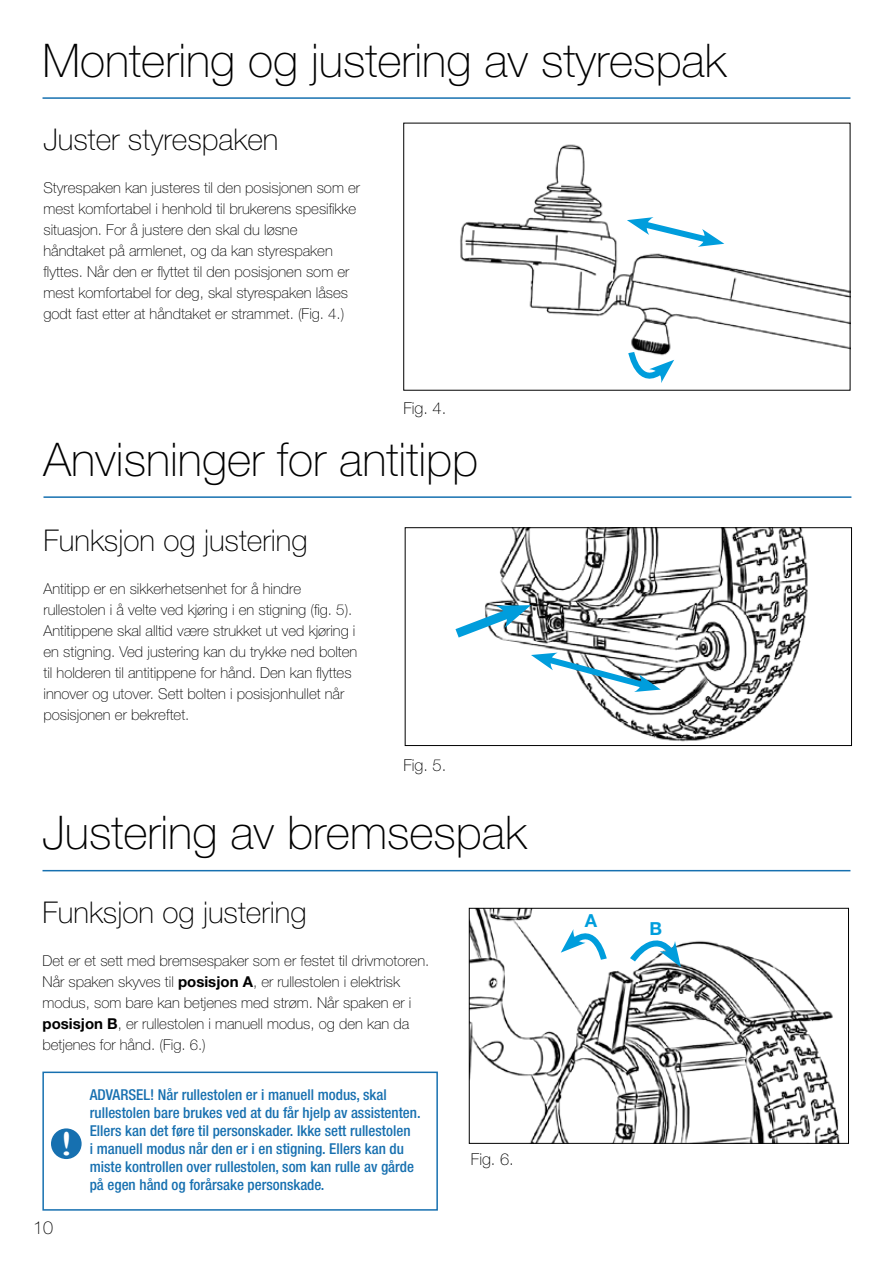
<style>
.page{position:relative;width:893px;height:1263px;background:#fff}
.page>*{position:absolute;margin:0;border:0;box-sizing:border-box;transform-origin:0 0}
.t1{font:100 46.5px "Helvetica Neue LT Pro";color:#000}
.t2{font:33.15px "Gill Sans";color:#fff;scale:1.35 1}
.t3{font:100 30px "Helvetica Neue LT Pro";color:#000}
.t4{font:700 18px "Helvetica Neue LT Pro";color:#009edc}
.t5{font:100 18px "Helvetica Neue LT Pro";color:#000}
.t6{font:100 16.5px "Helvetica Neue LT Pro";color:#000}
.t7{font:100 15px/21px "Helvetica Neue LT Pro";color:#000}
.t8{font:500 condensed 15px/18px "Helvetica Neue LT Pro";color:#1770b0}
.s1{font-weight:700}
</style>
<div class="page">
<hr style="left:43px;top:97px;width:807px;height:2px;background:#1670b0">
<img style="left:460px;top:144px;width:388px;height:205px">
<svg style="left:625px;top:346px;width:49px;height:44px"></svg>
<svg style="left:627px;top:216px;width:97px;height:32px"></svg>
<hr style="left:44px;top:496px;width:807px;height:2px;background:#1670b0">
<img style="left:499px;top:529px;width:309px;height:213px">
<div style="left:405px;top:527px;width:447px;height:219px;border:1px solid #000"></div>
<svg style="left:455px;top:600px;width:76px;height:45px"></svg>
<hr style="left:43px;top:870px;width:807px;height:1px;background:#1670b0">
<img style="left:471px;top:910px;width:369px;height:232px">
<div style="left:469px;top:908px;width:380px;height:236px;border:1px solid #000"></div>
<svg style="left:531px;top:651px;width:130px;height:42px"></svg>
<svg style="left:561px;top:922px;width:49px;height:43px"></svg>
<svg style="left:626px;top:927px;width:55px;height:40px"></svg>
<div style="left:42px;top:1071px;width:396px;height:140px;border:2px solid #1670b0"></div>
<div style="left:51px;top:1128px;width:31px;height:31px;background:#1670b0;border-radius:50%"></div>
<h1 class="t1" style="left:43px;top:34px;width:685px">Montering og justering av styrespak</h1>
<h3 class="t3" style="left:44px;top:122px;width:237px">Juster styrespaken</h3>
<p class="t7" style="left:44px;top:177px;width:318px">Styrespaken kan justeres til den posisjonen som er mest komfortabel i henhold til brukerens spesifikke situasjon. For å justere den skal du løsne håndtaket på armlenet, og da kan styrespaken flyttes. Når den er flyttet til den posisjonen som er mest komfortabel for deg, skal styrespaken låses godt fast etter at håndtaket er strammet. (Fig. 4.)</p>
<p class="t6" style="left:403px;top:399px;width:45px">Fig. 4.</p>
<h1 class="t1" style="left:44px;top:433px;width:436px">Anvisninger for antitipp</h1>
<h3 class="t3" style="left:44px;top:523px;width:265px">Funksjon og justering</h3>
<p class="t7" style="left:44px;top:578px;width:315px">Antitipp er en sikkerhetsenhet for å hindre rullestolen i å velte ved kjøring i en stigning (fig. 5).<br>Antitippene skal alltid være strukket ut ved kjøring i en stigning. Ved justering kan du trykke ned bolten til holderen til antitippene for hånd. Den kan flyttes innover og utover. Sett bolten i posisjonhullet når posisjonen er bekreftet.</p>
<p class="t6" style="left:403px;top:756px;width:45px">Fig. 5.</p>
<h1 class="t1" style="left:43px;top:806px;width:486px">Justering av bremsespak</h1>
<h3 class="t3" style="left:43px;top:895px;width:265px">Funksjon og justering</h3>
<p class="t7" style="left:43px;top:950px;width:388px">Det er et sett med bremsespaker som er festet til drivmotoren.<br>Når spaken skyves til <span class="s1">posisjon A</span>, er rullestolen i elektrisk modus, som bare kan betjenes med strøm. Når spaken er i <span class="s1">posisjon B</span>, er rullestolen i manuell modus, og den kan da betjenes for hånd. (Fig. 6.)</p>
<h2 class="t2" style="left:60px;top:1124px;width:11px">!</h2>
<p class="t5" style="left:33px;top:1217px;width:22px">10</p>
<p class="t8" style="left:90px;top:1085px;width:332px">ADVARSEL! Når rullestolen er i manuell modus, skal rullestolen bare brukes ved at du får hjelp av assistenten.<br>Ellers kan det føre til personskader. Ikke sett rullestolen<br>i manuell modus når den er i en stigning. Ellers kan du miste kontrollen over rullestolen, som kan rulle av gårde på egen hånd og forårsake personskade.</p>
<p class="t6" style="left:471px;top:1150px;width:45px">Fig. 6.</p>
<p class="t4" style="left:585px;top:910px;width:14px">A</p>
<p class="t4" style="left:649px;top:917px;width:14px">B</p>
</div>
